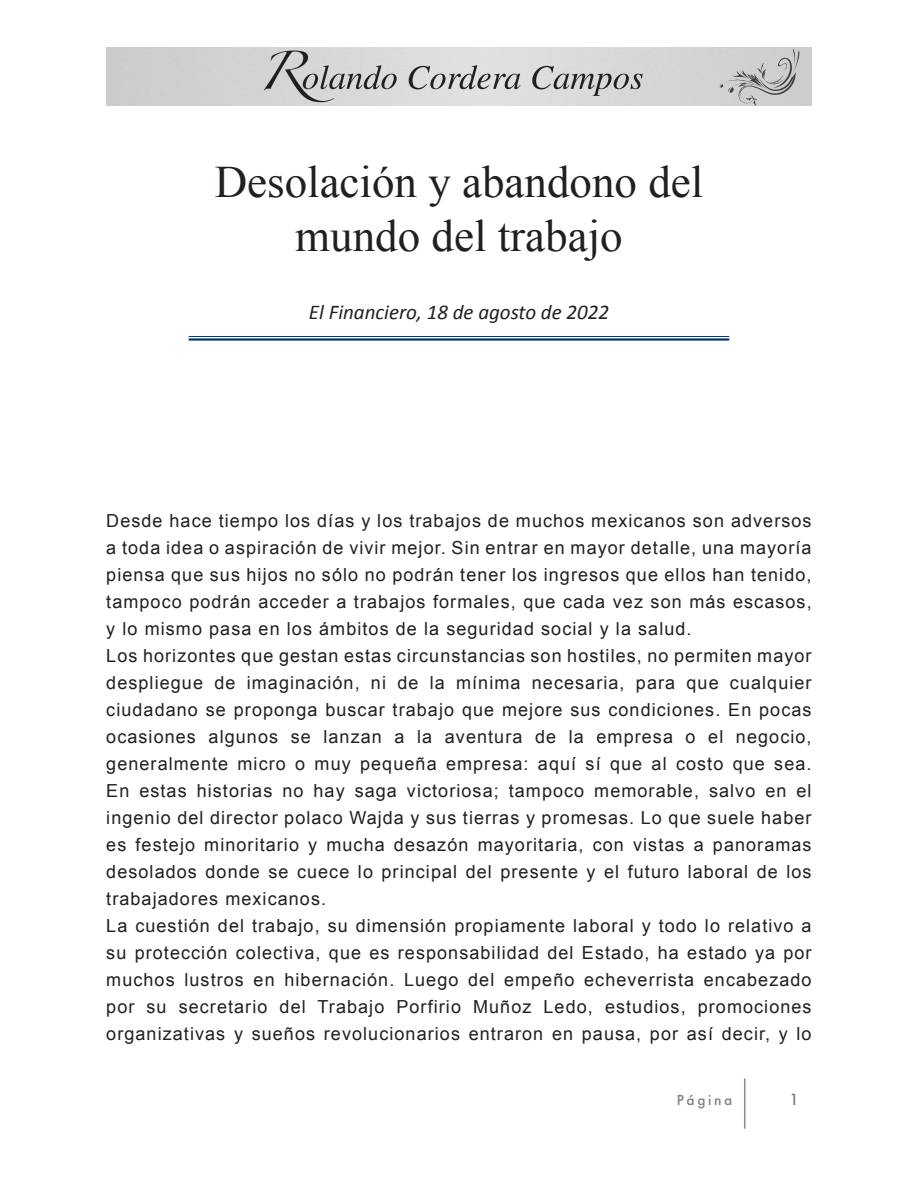
<style>
.page{position:relative;width:918px;height:1188px;background:#fff}
.page>*{position:absolute;margin:0;border:0;box-sizing:border-box;transform-origin:0 0}
.Título{font:45px/54px "Times New Roman";color:#231f20;text-align:center}
.Fecha{font:italic 21px "Calibri";color:#231f20}
.Párrafo{font:18px/27px "Arial";letter-spacing:.06em;color:#231f20;text-align:justify}
.t1{font:500 15px "Futura";color:#7e8182}
.t2{font:500 13.5px "Futura";letter-spacing:.2em;color:#7e8182}
</style>
<div class="page">
<svg style="left:264px;top:51px;width:133px;height:51px;background:#bbbcbc"></svg>
<svg style="left:409px;top:65px;width:112px;height:24px;background:#b4b3b3"></svg>
<svg style="left:532px;top:66px;width:111px;height:30px;background:#b7b7b7"></svg>
<svg style="left:719px;top:49px;width:80px;height:57px;background:#bfc0c0"></svg>
<hr style="left:744px;top:1079px;width:1px;height:50px;background:#848ba0">
<hr style="left:189px;top:336px;width:540px;height:1px;background:#013a7a">
<hr style="left:189px;top:338px;width:540px;height:3px;background:#013a7a">
<p class="Título" style="left:215px;top:155px;width:490px">Desolación y abandono del mundo del trabajo</p>
<p class="Fecha" style="left:309px;top:298px;width:302px">El Financiero, 18 de agosto de 2022</p>
<p class="Párrafo" style="left:106px;top:507px;width:707px">Desde hace tiempo los días y los trabajos de muchos mexicanos son adversos a toda idea o aspiración de vivir mejor. Sin entrar en mayor detalle, una mayoría piensa que sus hijos no sólo no podrán tener los ingresos que ellos han tenido, tampoco podrán acceder a trabajos formales, que cada vez son más escasos, y lo mismo pasa en los ámbitos de la seguridad social y la salud.</p>
<p class="Párrafo" style="left:106px;top:642px;width:707px">Los horizontes que gestan estas circunstancias son hostiles, no permiten mayor despliegue de imaginación, ni de la mínima necesaria, para que cualquier ciudadano se proponga buscar trabajo que mejore sus condiciones. En pocas ocasiones algunos se lanzan a la aventura de la empresa o el negocio, generalmente micro o muy pequeña empresa: aquí sí que al costo que sea.<br>En estas historias no hay saga victoriosa; tampoco memorable, salvo en el ingenio del director polaco Wajda y sus tierras y promesas. Lo que suele haber es festejo minoritario y mucha desazón mayoritaria, con vistas a panoramas desolados donde se cuece lo principal del presente y el futuro laboral de los trabajadores mexicanos.</p>
<p class="Párrafo" style="left:106px;top:912px;width:707px">La cuestión del trabajo, su dimensión propiamente laboral y todo lo relativo a su protección colectiva, que es responsabilidad del Estado, ha estado ya por muchos lustros en hibernación. Luego del empeño echeverrista encabezado por su secretario del Trabajo Porfirio Muñoz Ledo, estudios, promociones organizativas y sueños revolucionarios entraron en pausa, por así decir, y lo</p>
<p class="t2" style="left:677px;top:1091px;width:57px">Página</p>
<p class="t1" style="left:789px;top:1089px;width:11px">1</p>
</div>
